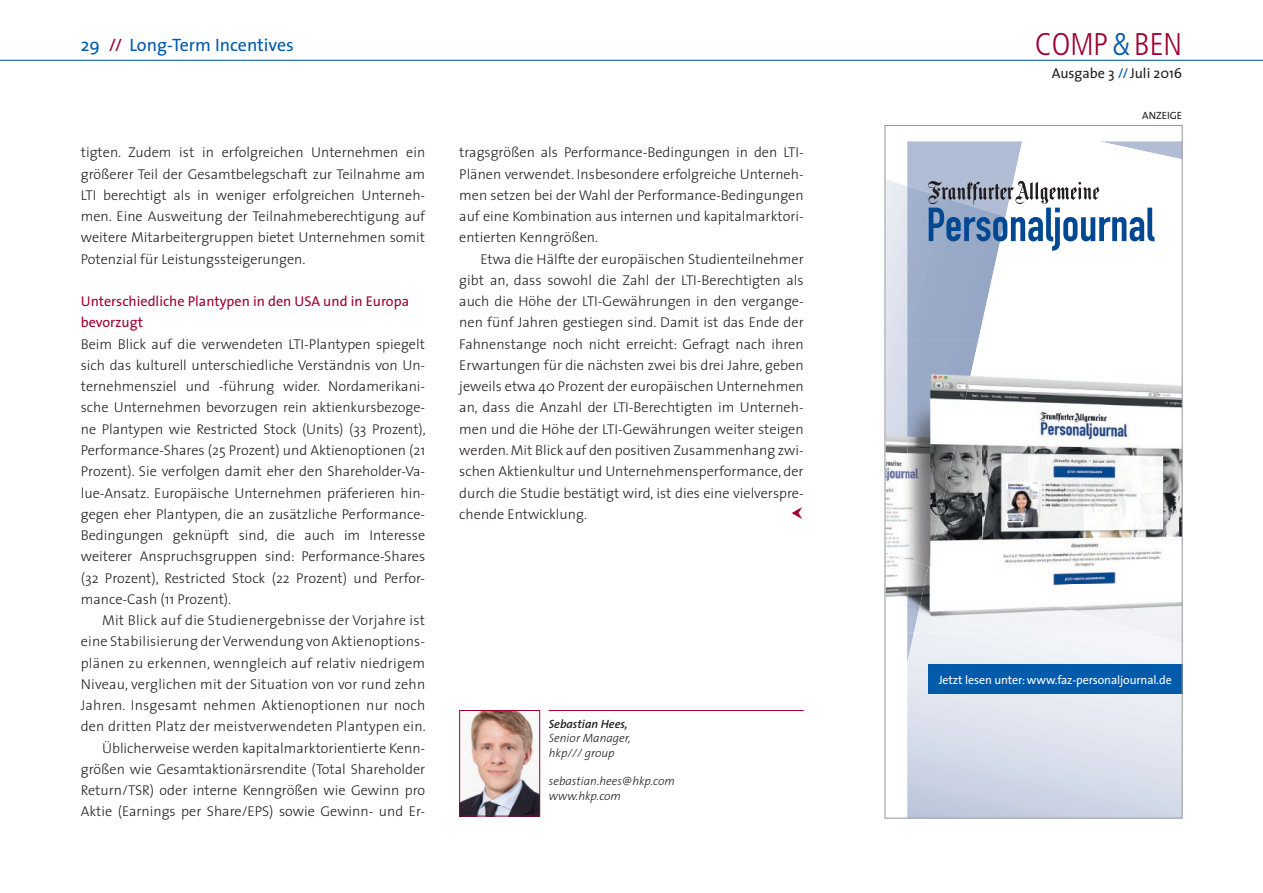
<style>
.page{position:relative;width:1263px;height:893px;background:#fff}
.page>*{position:absolute;margin:0;border:0;box-sizing:border-box;transform-origin:0 0}
.t1{font:300 condensed 31.35px "Frutiger LT Std";color:#9e0131}
.Seitentitel{font:18px "The Sans";color:#015aaa}
.Bodytext{font:300 14.25px/21.3px "The Sans";color:#231f20;text-align:justify}
.Bodytext_ohne_Einzug{font:300 14.25px/21.3px "The Sans";color:#231f20;text-align:justify}
.Titel_3{font:14.25px/21.3px "The Sans";color:#9e0131}
.t2{font:14.25px "The Sans";color:#231f20}
.t3{font:12.15px "The Sans";letter-spacing:-.01em;color:#fff}
.Autorenbeschreibung{font:italic 300 12px "The Sans";color:#231f20}
.Autorenbeschreibung-2{font:italic 600 12px "The Sans";color:#231f20}
.t4{font:10.5px "The Sans";color:#231f20}
.s1{color:#9e0131}
.s2{color:#015aaa}
</style>
<div class="page">
<hr style="left:0;top:60px;width:1263px;height:1px;background:#015aaa">
<img style="left:461px;top:712px;width:77px;height:102px">
<div style="left:459px;top:710px;width:81px;height:106px;border:1px solid #9e0131"></div>
<hr style="left:549px;top:710px;width:255px;height:1px;background:#9e0131">
<svg style="left:907px;top:141px;width:273px;height:675px"></svg>
<img style="left:978px;top:217px;width:202px;height:426px">
<img style="left:887px;top:560px;width:20px;height:38px">
<img style="left:907px;top:566px;width:7px;height:67px">
<img style="left:887px;top:341px;width:20px;height:219px">
<img style="left:907px;top:341px;width:21px;height:225px">
<img style="left:914px;top:566px;width:73px;height:67px">
<img style="left:928px;top:341px;width:252px;height:243px">
<img style="left:987px;top:584px;width:193px;height:49px">
<div style="left:928px;top:664px;width:254px;height:30px;background:#015aaa"></div>
<svg style="left:887px;top:179px;width:267px;height:162px"></svg>
<p class="Seitentitel" style="left:81px;top:30px;width:215px">29 <span class="s1">//</span> Long-Term Incentives</p>
<h1 class="t1" style="left:1035px;top:26px;width:149px">COMP<span class="s2">&amp;</span>BEN</h1>
<p class="t2" style="left:1052px;top:62px;width:132px">Ausgabe 3 <span class="s2">//</span> Juli 2016</p>
<p class="Bodytext" style="left:81px;top:141px;width:346px">tigten. Zudem ist in erfolgreichen Unternehmen ein größerer Teil der Gesamtbelegschaft zur Teilnahme am LTI berechtigt als in weniger erfolgreichen Unterneh&shy;men. Eine Ausweitung der Teilnahmeberechtigung auf weitere Mitarbeitergruppen bietet Unternehmen somit Potenzial für Leistungssteigerungen.</p>
<p class="Titel_3" style="left:81px;top:290px;width:330px">Unterschiedliche Plantypen in den USA und in Europa bevorzugt</p>
<p class="Bodytext_ohne_Einzug" style="left:81px;top:333px;width:347px">Beim Blick auf die verwendeten LTI-Plantypen spiegelt sich das kulturell unterschiedliche Verständnis von Un&shy;ternehmensziel und -führung wider. Nordamerikani&shy;sche Unternehmen bevorzugen rein aktienkursbezoge&shy;ne Plantypen wie Restricted Stock (Units) (33 Prozent), Performance-Shares (25 Prozent) und Aktienoptionen (21<br>Prozent). Sie verfolgen damit eher den Shareholder-Va&shy;lue-Ansatz. Europäische Unternehmen präferieren hin&shy;gegen eher Plantypen, die an zusätzliche Performance-Bedingungen geknüpft sind, die auch im Interesse weiterer Anspruchsgruppen sind: Performance-Shares (32 Prozent), Restricted Stock (22 Prozent) und Perfor&shy;mance-Cash (11 Prozent).</p>
<p class="Bodytext" style="left:81px;top:609px;width:346px;text-indent:21px">Mit Blick auf die Studienergebnisse der Vorjahre ist eine Stabilisierung der Verwendung von Aktienoptions&shy;plänen zu erkennen, wenngleich auf relativ niedrigem Niveau, verglichen mit der Situation von vor rund zehn Jahren. Insgesamt nehmen Aktienoptionen nur noch den dritten Platz der meistverwendeten Plantypen ein.</p>
<p class="Bodytext" style="left:81px;top:737px;width:346px;text-indent:21px">Üblicherweise werden kapitalmarktorientierte Kenn&shy;größen wie Gesamtaktionärsrendite (Total Shareholder Return/TSR) oder interne Kenngrößen wie Gewinn pro Aktie (Earnings per Share/EPS) sowie Gewinn- und Er-</p>
<p class="Bodytext" style="left:459px;top:141px;width:346px">tragsgrößen als Performance-Bedingungen in den LTI-Plänen verwendet. Insbesondere erfolgreiche Unterneh&shy;men setzen bei der Wahl der Performance-Bedingungen auf eine Kombination aus internen und kapitalmarktori&shy;entierten Kenngrößen.</p>
<p class="Bodytext" style="left:459px;top:248px;width:346px;text-indent:21px">Etwa die Hälfte der europäischen Studienteilnehmer gibt an, dass sowohl die Zahl der LTI-Berechtigten als auch die Höhe der LTI-Gewährungen in den vergange&shy;nen fünf Jahren gestiegen sind. Damit ist das Ende der Fahnenstange noch nicht erreicht: Gefragt nach ihren Erwartungen für die nächsten zwei bis drei Jahre, geben jeweils etwa 40 Prozent der europäischen Unternehmen an, dass die Anzahl der LTI-Berechtigten im Unterneh&shy;men und die Höhe der LTI-Gewährungen weiter steigen werden. Mit Blick auf den positiven Zusammenhang zwi&shy;schen Aktienkultur und Unternehmensperformance, der durch die Studie bestätigt wird, ist dies eine vielverspre&shy;chende Entwicklung.</p>
<p class="Autorenbeschreibung-2" style="left:549px;top:714px;width:80px">Sebastian Hees,</p>
<p class="Autorenbeschreibung" style="left:549px;top:728px;width:83px">Senior Manager,</p>
<p class="Autorenbeschreibung" style="left:549px;top:742px;width:67px">hkp/// group</p>
<p class="Autorenbeschreibung" style="left:549px;top:771px;width:128px">sebastian.hees@hkp.com</p>
<p class="Autorenbeschreibung" style="left:549px;top:786px;width:74px">www.hkp.com</p>
<p class="t4" style="left:1142px;top:106px;width:41px">ANZEIGE</p>
<p class="t3" style="left:939px;top:670px;width:235px">Jetzt lesen unter: www.faz-personaljournal.de</p>
</div>
